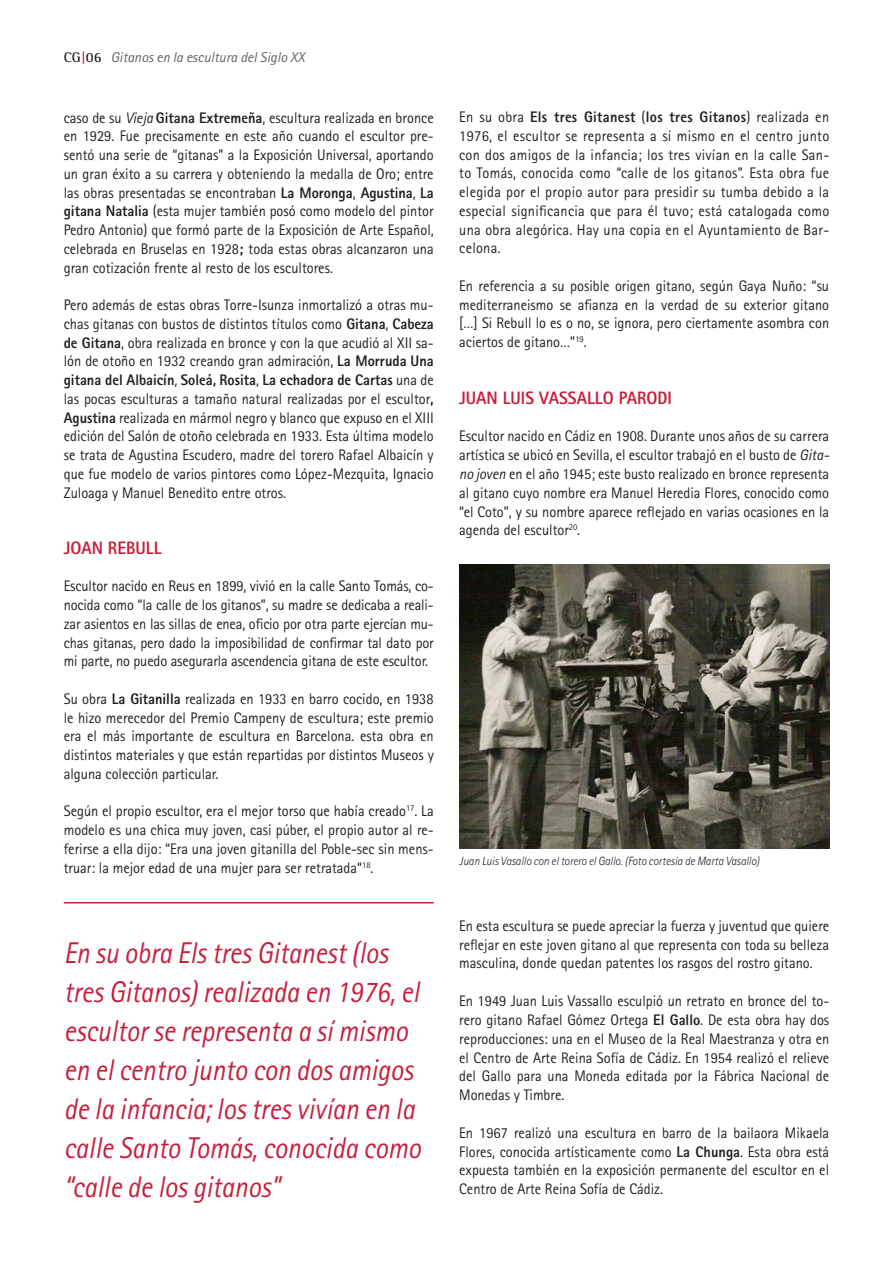
<style>
.page{position:relative;width:893px;height:1263px;background:#fff}
.page>*{position:absolute;margin:0;border:0;box-sizing:border-box;transform-origin:0 0}
.t1{font:italic 30px/39px "Rotis Sans Serif";color:#c71f3d;scale:.9 1}
.t2{font:800 18px "Rotis Sans Serif";color:#c71f3d;scale:.94 1}
.t3{font:15.3px/18.8px "Rotis Sans Serif";color:#231f20;text-align:justify;scale:.94 1}
.t4{font:italic 14.25px "Rotis Sans Serif";color:#636366}
.t5{font:italic 300 12px "Rotis Sans Serif";color:#231f20;scale:.94 1}
.s1{font-family:"Rotis Semi Serif";font-weight:700;font-style:normal;color:#231f20}
.s2{font-family:"Rotis Semi Serif";font-weight:700;font-style:normal;color:#c71f3d}
.s3{font-style:italic}
.s4{font-weight:800}
</style>
<div class="page">
<hr style="left:64px;top:902px;width:370px;height:1px;background:#c71f3d">
<img style="left:459px;top:564px;width:370px;height:284px">
<p class="t4" style="left:64px;top:49px;width:243px"><span class="s1">CG</span><span class="s2">|</span><span class="s1">06</span> Gitanos en la escultura del Siglo XX</p>
<p class="t3" style="left:64px;top:108px;width:395px">caso de su <span class="s3">Vieja</span> <span class="s4">Gitana Extremeña</span>, escultura realizada en bronce en 1929. Fue precisamente en este año cuando el escultor pre&shy;sentó una serie de “gitanas” a la Exposición Universal, aportando un gran éxito a su carrera y obteniendo la medalla de Oro; entre las obras presentadas se encontraban <span class="s4">La Moronga</span>, <span class="s4">Agustina</span>, <span class="s4">La gitana Natalia</span> (esta mujer también posó como modelo del pintor Pedro Antonio) que formó parte de la Exposición de Arte Español, celebrada en Bruselas en 1928<span class="s4">;</span> toda estas obras alcanzaron una gran cotización frente al resto de los escultores.</p>
<p class="t3" style="left:64px;top:295px;width:395px">Pero además de estas obras Torre-Isunza inmortalizó a otras mu&shy;chas gitanas con bustos de distintos títulos como <span class="s4">Gitana</span>, <span class="s4">Cabeza de Gitana</span>, obra realizada en bronce y con la que acudió al XII sa&shy;lón de otoño en 1932 creando gran admiración, <span class="s4">La Morruda Una gitana del Albaicín</span><span class="s3">,</span> <span class="s4">Soleá, Rosita</span>, <span class="s4">La echadora de Cartas</span> una de las pocas esculturas a tamaño natural realizadas por el escultor<span class="s4">, Agustina</span> realizada en mármol negro y blanco que expuso en el XIII edición del Salón de otoño celebrada en 1933. Esta última modelo se trata de Agustina Escudero, madre del torero Rafael Albaicín y que fue modelo de varios pintores como López-Mezquita, Ignacio Zuloaga y Manuel Benedito entre otros.</p>
<p class="t2" style="left:64px;top:536px;width:106px">JOAN REBULL</p>
<p class="t3" style="left:64px;top:577px;width:395px">Escultor nacido en Reus en 1899, vivió en la calle Santo Tomás, co&shy;nocida como “la calle de los gitanos”, su madre se dedicaba a reali&shy;zar asientos en las sillas de enea, oficio por otra parte ejercían mu&shy;chas gitanas, pero dado la imposibilidad de confirmar tal dato por mi parte, no puedo asegurarla ascendencia gitana de este escultor.</p>
<p class="t3" style="left:64px;top:689px;width:395px">Su obra <span class="s4">La Gitanilla</span> realizada en 1933 en barro cocido, en 1938 le hizo merecedor del Premio Campeny de escultura; este premio era el más importante de escultura en Barcelona. esta obra en distintos materiales y que están repartidas por distintos Museos y alguna colección particular.</p>
<p class="t3" style="left:64px;top:802px;width:395px">Según el propio escultor, era el mejor torso que había creado<sup>17</sup>. La modelo es una chica muy joven, casi púber, el propio autor al re&shy;ferirse a ella dijo: “Era una joven gitanilla del Poble-sec sin mens&shy;truar: la mejor edad de una mujer para ser retratada“<sup>18</sup>.</p>
<h1 class="t1" style="left:64px;top:934px;width:398px">En su obra Els tres Gitanest (los tres Gitanos) realizada en 1976, el escultor se representa a sí mismo en el centro junto con dos amigos de la infancia; los tres vivían en la calle Santo Tomás, conocida como “calle de los gitanos”</h1>
<p class="t3" style="left:459px;top:108px;width:395px">En su obra <span class="s4">Els tres Gitanest</span> (<span class="s4">los tres Gitanos</span>) realizada en 1976, el escultor se representa a sí mismo en el centro junto con dos amigos de la infancia; los tres vivían en la calle San&shy;to Tomás, conocida como “calle de los gitanos”. Esta obra fue elegida por el propio autor para presidir su tumba debido a la especial significancia que para él tuvo; está catalogada como una obra alegórica. Hay una copia en el Ayuntamiento de Bar&shy;celona.</p>
<p class="t3" style="left:459px;top:276px;width:395px">En referencia a su posible origen gitano, según Gaya Nuño: “su mediterraneismo se afianza en la verdad de su exterior gitano […] Si Rebull lo es o no, se ignora, pero ciertamente asombra con aciertos de gitano…”<sup>19</sup>.</p>
<p class="t2" style="left:459px;top:386px;width:228px">JUAN LUIS VASSALLO PARODI</p>
<p class="t3" style="left:459px;top:427px;width:395px">Escultor nacido en Cádiz en 1908. Durante unos años de su carrera artística se ubicó en Sevilla, el escultor trabajó en el busto de <span class="s3">Gita&shy;no joven</span> en el año 1945; este busto realizado en bronce representa al gitano cuyo nombre era Manuel Heredia Flores, conocido como “el Coto”, y su nombre aparece reflejado en varias ocasiones en la agenda del escultor<sup>20</sup>.</p>
<p class="t5" style="left:459px;top:854px;width:321px">Juan Luis Vasallo con el torero el Gallo. (Foto cortesía de Marta Vasallo)</p>
<p class="t3" style="left:459px;top:916px;width:395px">En esta escultura se puede apreciar la fuerza y juventud que quiere reflejar en este joven gitano al que representa con toda su belleza masculina, donde quedan patentes los rasgos del rostro gitano.</p>
<p class="t3" style="left:459px;top:991px;width:395px">En 1949 Juan Luis Vassallo esculpió un retrato en bronce del to&shy;rero gitano Rafael Gómez Ortega <span class="s4">El Gallo</span>. De esta obra hay dos reproducciones: una en el Museo de la Real Maestranza y otra en el Centro de Arte Reina Sofía de Cádiz. En 1954 realizó el relieve del Gallo para una Moneda editada por la Fábrica Nacional de Monedas y Timbre.</p>
<p class="t3" style="left:459px;top:1123px;width:395px">En 1967 realizó una escultura en barro de la bailaora Mikaela Flores, conocida artísticamente como <span class="s4">La Chunga</span>. Esta obra está expuesta también en la exposición permanente del escultor en el Centro de Arte Reina Sofía de Cádiz.</p>
</div>
